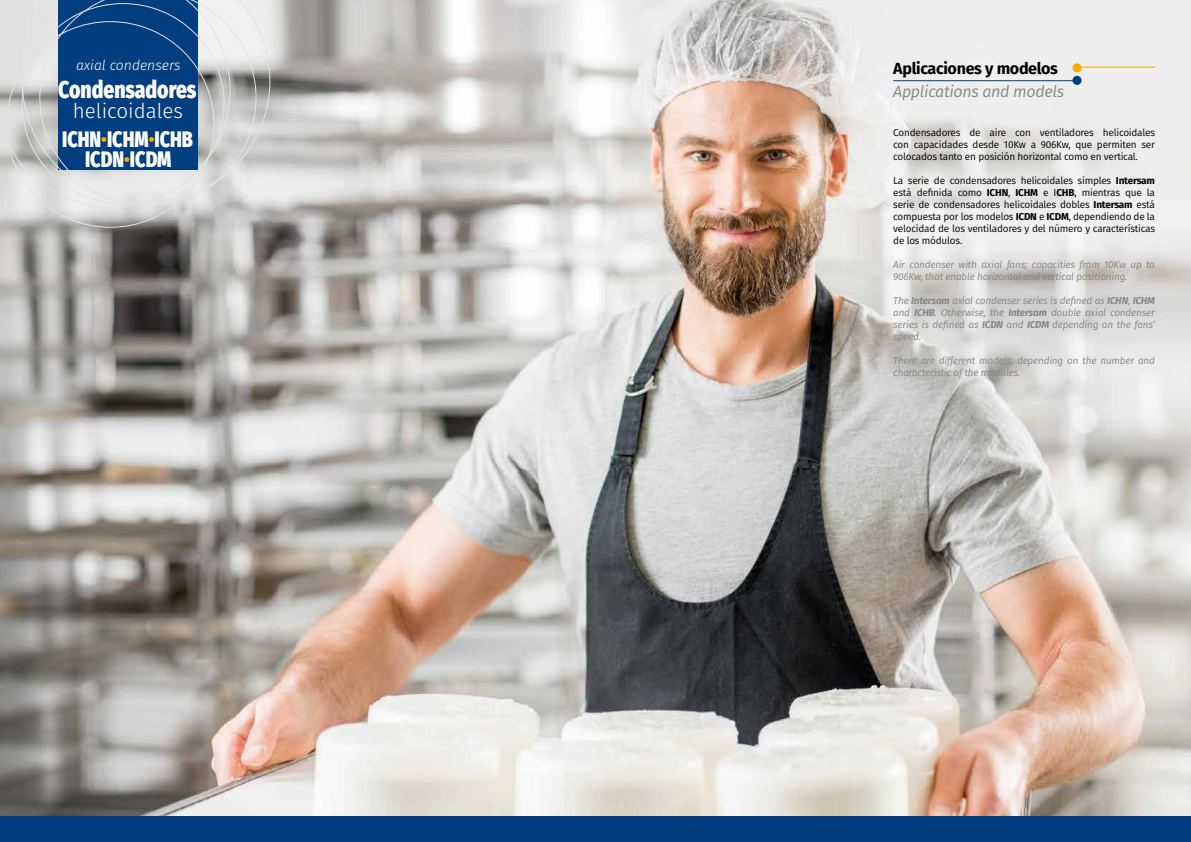
<style>
.page{position:relative;width:1191px;height:842px;background:#fff}
.page>*{position:absolute;margin:0;border:0;box-sizing:border-box;transform-origin:0 0}
.t1{font:800 24.3px "Fira Sans";color:#fff;scale:.8 1}
.t2{font:800 22.4px/19.7px "Fira Sans";color:#fff;text-align:center;scale:.8 1}
.t3{font:300 20.5px "Fira Sans";color:#fff}
.t4{font:italic 16.1px "Fira Sans";letter-spacing:-.02em;color:#878787}
.t5{font:700 16.1px "Fira Sans";letter-spacing:-.02em;color:#000}
.t6{font:italic 300 14px "Fira Sans";color:#fff}
.t7{font:10px/12px "Fira Sans";letter-spacing:-.02em;color:#000;text-align:justify}
.t8{font:italic 10px/12px "Fira Sans";letter-spacing:-.02em;color:#878787}
.s1{font-size:16px;color:#f8ac00}
.s2{font-weight:700}
</style>
<div class="page">
<img style="left:0;top:0;width:1191px;height:816px">
<div style="left:0;top:816px;width:1191px;height:26px;background:#003e80"></div>
<svg style="left:6px;top:0;width:265px;height:228px"></svg>
<svg style="left:0;top:0;width:231px;height:208px"></svg>
<hr style="left:1077px;top:67px;width:78px;height:1px;background:#f8ac00">
<hr style="left:893px;top:80px;width:184px;height:1px;background:#003e80">
<div style="left:1072px;top:63px;width:9px;height:9px;background:#f8ac00;border-radius:50%"></div>
<div style="left:1072px;top:76px;width:9px;height:9px;background:#003e80;border-radius:50%"></div>
<h3 class="t6" style="left:76px;top:55px;width:106px">axial condensers</h3>
<h1 class="t1" style="left:58px;top:68px;width:174px">Condensadores</h1>
<h2 class="t2" style="left:62px;top:128px;width:165px">ICHN<span class="s1">•</span>ICHM<span class="s1">•</span>ICHB<br>ICDN<span class="s1">•</span>ICDM</h2>
<h3 class="t3" style="left:73px;top:96px;width:111px">helicoidales</h3>
<h3 class="t5" style="left:893px;top:55px;width:166px">Aplicaciones y modelos</h3>
<h3 class="t4" style="left:893px;top:79px;width:172px">Applications and models</h3>
<p class="t7" style="left:893px;top:126px;width:263px">Condensadores de aire con ventiladores helicoidales con capacidades desde 10Kw a 906Kw, que permiten ser colocados tanto en posición horizontal como en vertical.</p>
<p class="t7" style="left:893px;top:174px;width:263px">La serie de condensadores helicoidales simples <span class="s2">Intersam </span>está definida como <span class="s2">ICHN</span>, <span class="s2">ICHM</span> e I<span class="s2">CHB</span>, mientras que la serie de condensadores helicoidales dobles <span class="s2">Intersam</span> está compuesta por los modelos <span class="s2">ICDN</span> e <span class="s2">ICDM</span>, dependiendo de la velocidad de los ventiladores y del número y características de los módulos.</p>
<p class="t8" style="left:893px;top:258px;width:263px">Air condenser with axial fans; capacities from 10Kw up to<br>906Kw, that enable horizontal and vertical positioning.</p>
<p class="t8" style="left:893px;top:294px;width:263px;text-align:justify">The <span class="s2">Intersam</span> axial condenser series is defined as <span class="s2">ICHN</span>, <span class="s2">ICHM </span>and <span class="s2">ICHB</span>. Otherwise, the <span class="s2">Intersam</span> double axial condenser series is defined as <span class="s2">ICDN</span> and <span class="s2">ICDM</span> depending on the fans’ speed.</p>
<p class="t8" style="left:893px;top:354px;width:263px">There are different models, depending on the number and characteristic of the modules.</p>
</div>
